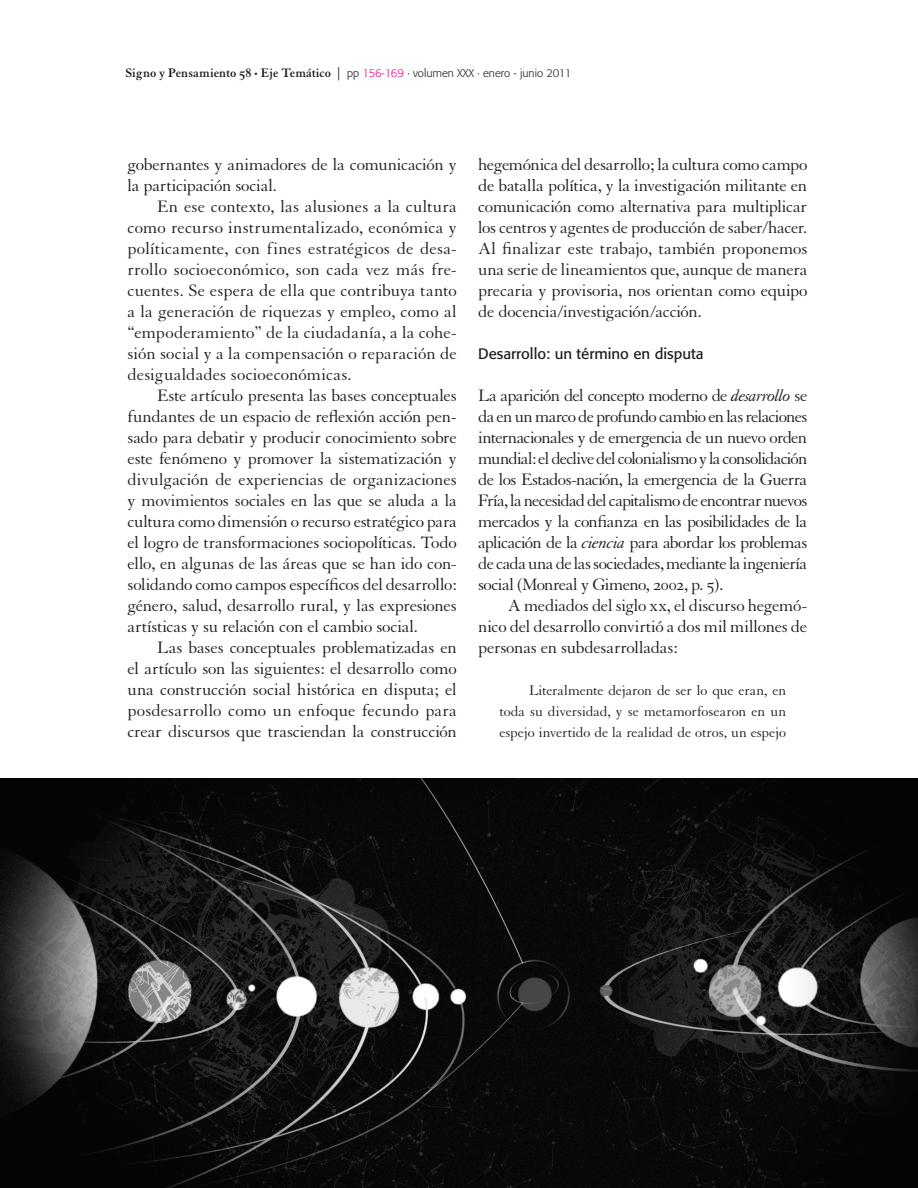
<style>
.page{position:relative;width:918px;height:1188px;background:#fff}
.page>*{position:absolute;margin:0;border:0;box-sizing:border-box;transform-origin:0 0}
.cuerpo_de_texto{font:18px/21px "Granjon";letter-spacing:-.01em;color:#231f20;text-align:justify}
.cuerpo_de_texto_SIN{font:18px/21px "Granjon";letter-spacing:-.025em;color:#231f20}
.citas_párrafo{font:15px/21px "Granjon";letter-spacing:-.005em;color:#231f20;text-align:justify}
.subtitulos{font:15px "Formata";color:#231f20}
.t1{font:300 11.25px "Formata";color:#231f20}
.s1{font-family:"Granjon";font-weight:700;font-size:13.5px}
.s2{font-family:"Granjon Bold Os F";font-weight:400;font-size:13.5px}
.s3{font-weight:700}
.s4{font-family:"Adobe Garamond Pro";font-weight:400;font-size:13.5px}
.s5{color:#ed028c}
.s6{font-style:italic}
.s7{font-family:"Granjon SC"}
</style>
<div class="page">
<img style="left:0;top:779px;width:918px;height:409px">
<p class="t1" style="left:125px;top:66px;width:448px"><span class="s1">Signo y Pensamiento</span> <span class="s2">58</span> <span class="s3">·</span> <span class="s1">Eje Temático</span> <span class="s4">|</span> pp <span class="s5">156-169</span> · volumen XXX · enero - junio 2011</p>
<p class="cuerpo_de_texto_SIN" style="left:128px;top:154px;width:331px">gobernantes y animadores de la comunicación y la participación social.</p>
<p class="cuerpo_de_texto" style="left:128px;top:196px;width:331px;text-indent:30px">En ese contexto, las alusiones a la cultura como recurso instrumentalizado, económica y políticamente, con fines estratégicos de desa&shy;rrollo socioeconómico, son cada vez más fre&shy;cuentes. Se espera de ella que contribuya tanto a la generación de riquezas y empleo, como al “empoderamiento” de la ciudadanía, a la cohe&shy;sión social y a la compensación o reparación de desigualdades socioeconómicas.</p>
<p class="cuerpo_de_texto" style="left:128px;top:385px;width:331px;text-indent:30px">Este artículo presenta las bases conceptuales fundantes de un espacio de reflexión acción pen&shy;sado para debatir y producir conocimiento sobre este fenómeno y promover la sistematización y divulgación de experiencias de organizaciones y movimientos sociales en las que se aluda a la cultura como dimensión o recurso estratégico para el logro de transformaciones sociopolíticas. Todo ello, en algunas de las áreas que se han ido con&shy;solidando como campos específicos del desarrollo: género, salud, desarrollo rural, y las expresiones artísticas y su relación con el cambio social.</p>
<p class="cuerpo_de_texto" style="left:128px;top:637px;width:331px;text-indent:30px">Las bases conceptuales problematizadas en el artículo son las siguientes: el desarrollo como una construcción social histórica en disputa; el posdesarrollo como un enfoque fecundo para crear discursos que trasciendan la construcción</p>
<p class="cuerpo_de_texto" style="left:478px;top:154px;width:331px">hegemónica del desarrollo; la cultura como campo de batalla política, y la investigación militante en comunicación como alternativa para multiplicar los centros y agentes de producción de saber/hacer.<br>Al finalizar este trabajo, también proponemos una serie de lineamientos que, aunque de manera precaria y provisoria, nos orientan como equipo de docencia/investigación/acción.</p>
<p class="subtitulos" style="left:478px;top:344px;width:227px">Desarrollo: un término en disputa</p>
<p class="cuerpo_de_texto_SIN" style="left:478px;top:385px;width:331px;text-align:justify">La aparición del concepto moderno de <span class="s6">desarrollo</span> se da en un marco de profundo cambio en las relaciones internacionales y de emergencia de un nuevo orden mundial: el declive del colonialismo y la consolidación de los Estados-nación, la emergencia de la Guerra Fría, la necesidad del capitalismo de encontrar nuevos mercados y la confianza en las posibilidades de la aplicación de la <span class="s6">ciencia</span> para abordar los problemas de cada una de las sociedades, mediante la ingeniería social (Monreal y Gimeno, <span class="s7">2002</span>, p. <span class="s7">5</span>).</p>
<p class="cuerpo_de_texto" style="left:478px;top:595px;width:331px;text-indent:30px">A mediados del siglo <span class="s7">xx</span>, el discurso hegemó&shy;nico del desarrollo convirtió a dos mil millones de personas en subdesarrolladas:</p>
<p class="citas_párrafo" style="left:499px;top:680px;width:288px;text-indent:30px">Literalmente dejaron de ser lo que eran, en toda su diversidad, y se metamorfosearon en un espejo invertido de la realidad de otros, un espejo</p>
</div>
